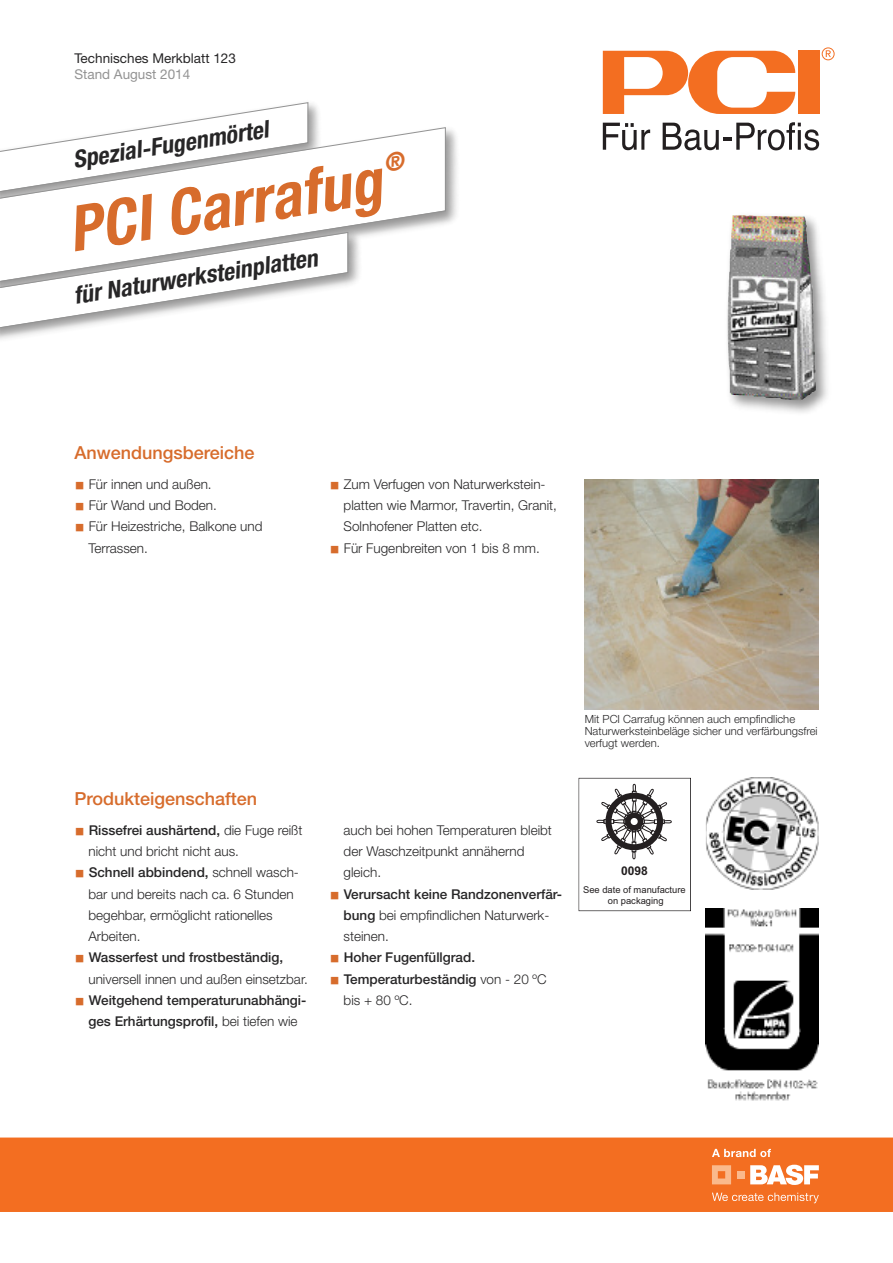
<style>
.page{position:relative;width:893px;height:1263px;background:#fff}
.page>*{position:absolute;margin:0;border:0;box-sizing:border-box;transform-origin:0 0}
.t1{font:italic 700 condensed 63px "Helvetica Neue LT Pro";color:#d76c2c}
.t2{font:italic 700 condensed 24px "Helvetica Neue LT Pro";color:#272627}
.t3{font:500 18px "Helvetica Neue LT Pro";color:#d76c2c}
.t4{font:300 13.5px/21.3px "Helvetica Neue LT Pro";color:#272627}
.t5{font:500 13.5px/21.3px "Helvetica Neue LT Pro";color:#272627}
.t6{font:13.5px "Helvetica Neue LT Pro";color:#272627}
.t7{font:13.5px "Helvetica Neue LT Pro";color:#939393}
.t8{font:700 12px "Arial";color:#231f20}
.t9{font:300 11.25px/12px "Helvetica Neue LT Pro";color:#272627}
.t10{font:9.45px/11.2px "Arial";color:#231f20;text-align:center}
.s1{font-family:"Li Gothic Med";font-weight:400;font-size:10.5px;color:#d76c2c}
.s2{font-weight:500}
.s3{font-weight:300}
</style>
<div class="page">
<div style="left:798px;top:51px;width:21px;height:63px;background:#f36e21"></div>
<svg style="left:603px;top:51px;width:192px;height:63px"></svg>
<svg style="left:603px;top:123px;width:47px;height:27px"></svg>
<svg style="left:663px;top:122px;width:156px;height:28px"></svg>
<svg style="left:822px;top:47px;width:13px;height:13px"></svg>
<svg style="left:202px;top:102px;width:107px;height:17px"></svg>
<img style="left:151px;top:119px;width:306px;height:105px">
<svg style="left:1px;top:127px;width:445px;height:108px"></svg>
<img style="left:732px;top:226px;width:96px;height:187px">
<img style="left:727px;top:215px;width:89px;height:186px">
<img style="left:1px;top:223px;width:373px;height:116px">
<svg style="left:1px;top:232px;width:348px;height:98px"></svg>
<img style="left:585px;top:479px;width:233px;height:230px">
<img style="left:706px;top:777px;width:112px;height:113px">
<img style="left:706px;top:909px;width:113px;height:192px">
<div style="left:0;top:1137px;width:893px;height:75px;background:#f36e21"></div>
<svg style="left:712px;top:1165px;width:19px;height:19px"></svg>
<div style="left:737px;top:1171px;width:7px;height:7px;background:#fab98c"></div>
<svg style="left:750px;top:1165px;width:69px;height:20px"></svg>
<svg style="left:712px;top:1192px;width:107px;height:11px"></svg>
<svg style="left:712px;top:1149px;width:59px;height:8px"></svg>
<svg style="left:597px;top:784px;width:75px;height:75px"></svg>
<svg style="left:386px;top:150px;width:19px;height:22px"></svg>
<p class="t6" style="left:74px;top:53px;width:163px">Technisches Merkblatt 123</p>
<p class="t7" style="left:74px;top:69px;width:117px">Stand August 2014</p>
<h2 class="t2" style="left:72px;top:151px;width:199px;rotate:-9deg">Spezial-Fugenmörtel</h2>
<h1 class="t1" style="left:65px;top:207px;width:317px;rotate:-9deg">PCI Carrafug</h1>
<h2 class="t2" style="left:72px;top:287px;width:248px;rotate:-9deg">für Naturwerksteinplatten</h2>
<h3 class="t3" style="left:74px;top:446px;width:182px">Anwendungsbereiche</h3>
<p class="t4" style="left:74px;top:475px;width:139px"><span class="s1">■</span> Für innen und außen.</p>
<p class="t4" style="left:74px;top:496px;width:144px"><span class="s1">■</span> Für Wand und Boden.</p>
<p class="t4" style="left:88px;top:517px;width:176px;text-indent:-14px"><span class="s1">■</span> Für Heizestriche, Balkone und<br>Terrassen.</p>
<p class="t4" style="left:344px;top:475px;width:215px;text-indent:-14px"><span class="s1">■</span> Zum Verfugen von Naturwerkstein&shy;platten wie Marmor, Travertin, Granit,<br>Solnhofener Platten etc.</p>
<p class="t4" style="left:330px;top:538px;width:212px"><span class="s1">■</span> Für Fugenbreiten von 1 bis 8 mm.</p>
<h3 class="t3" style="left:74px;top:792px;width:184px">Produkteigenschaften</h3>
<p class="t4" style="left:88px;top:821px;width:216px;text-indent:-14px"><span class="s1">■</span> <span class="s2">Rissefrei aushärtend,</span> die Fuge reißt nicht und bricht nicht aus.</p>
<p class="t4" style="left:88px;top:863px;width:212px;text-indent:-14px"><span class="s1">■</span> <span class="s2">Schnell abbindend,</span> schnell wasch&shy;bar und bereits nach ca. 6 Stunden begehbar, ermöglicht rationelles<br>Arbeiten.</p>
<p class="t4" style="left:88px;top:948px;width:221px;text-indent:-14px"><span class="s1">■</span> <span class="s2">Wasserfest und frostbeständig, </span>universell innen und außen einsetzbar.</p>
<p class="t5" style="left:74px;top:991px;width:234px;text-align:center"><span class="s1">■</span> Weitgehend temperaturunabhängi&shy;ges Erhärtungsprofil, <span class="s3">bei tiefen wie</span></p>
<p class="t9" style="left:585px;top:714px;width:234px">Mit PCI Carrafug können auch empfindliche<br>Naturwerksteinbeläge sicher und verfärbungsfrei verfugt werden.</p>
<p class="t4" style="left:344px;top:821px;width:210px">auch bei hohen Temperaturen bleibt der Waschzeitpunkt annähernd gleich.</p>
<p class="t5" style="left:344px;top:884px;width:220px;text-indent:-14px"><span class="s1">■</span> Verursacht keine Randzonenverfär&shy;bung <span class="s3">bei empfindlichen Naturwerk&shy;steinen.</span></p>
<p class="t5" style="left:330px;top:948px;width:147px"><span class="s1">■</span> Hoher Fugenfüllgrad.</p>
<p class="t5" style="left:344px;top:969px;width:205px;text-indent:-14px"><span class="s1">■</span> Temperaturbeständig <span class="s3">von - 20 ºC bis + 80 ºC.</span></p>
<p class="t8" style="left:621px;top:863px;width:28px">0098</p>
<p class="t10" style="left:583px;top:884px;width:104px">See date of manufacture on packaging</p>
</div>
